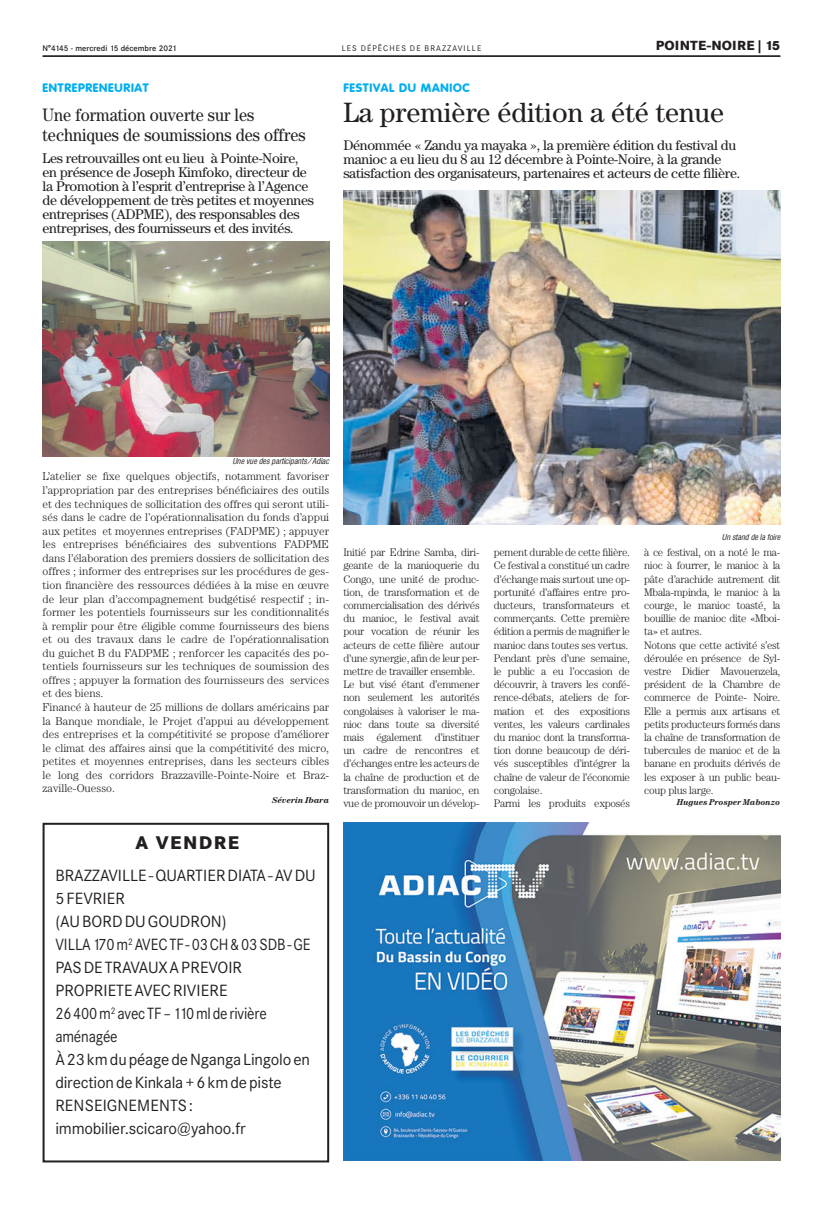
<style>
.page{position:relative;width:823px;height:1205px;background:#fff}
.page>*{position:absolute;margin:0;border:0;box-sizing:border-box;transform-origin:0 0}
.t1{font:28px "Century";color:#231f20}
.t2{font:18px/20px "Century";color:#231f20;scale:.9 1}
.t3{font:800 18px "Corporate SBQ";letter-spacing:.08em;color:#231f20}
.t4{font:16px/23px "Corporate SBQ";letter-spacing:-.01em;color:#231f20}
.t5{font:14px/14px "Century";letter-spacing:-.02em;color:#231f20}
.t6{font:800 13px "Corporate SBQ";letter-spacing:.01em;color:#231f20}
.t7{font:800 12px "Corporate Rounded";letter-spacing:.06em;color:#00aeef}
.t8{font:300 11.3px/13.6px "Century";color:#231f20}
.t9{font:300 11px/13.2px "Century";letter-spacing:-.025em;color:#231f20}
.t10{font:italic 700 8.5px "Century";color:#231f20}
.t11{font:italic 8px "Corporate Condensed";color:#231f20}
.t12{font:500 8px "Corporate SBQ";color:#231f20}
.t13{font:8px "Corporate SBQ";letter-spacing:.135em;color:#231f20}
</style>
<div class="page">
<hr style="left:43px;top:56px;width:737px;height:1px;background:#231f20">
<img style="left:43px;top:241px;width:286px;height:215px">
<img style="left:343px;top:190px;width:437px;height:335px">
<div style="left:43px;top:823px;width:286px;height:339px;border:2px solid #231f20"></div>
<img style="left:343px;top:823px;width:437px;height:338px">
<p class="t12" style="left:43px;top:43px;width:136px">N°4145 - mercredi 15 décembre 2021</p>
<p class="t13" style="left:341px;top:43px;width:141px">LES DÉPÊCHES DE BRAZZAVILLE</p>
<p class="t6" style="left:655px;top:37px;width:126px">POINTE-NOIRE | 15</p>
<p class="t7" style="left:43px;top:81px;width:108px">ENTREPRENEURIAT</p>
<h2 class="t2" style="left:43px;top:104px;width:294px">Une formation ouverte sur les techniques de soumissions des offres</h2>
<p class="t5" style="left:43px;top:151px;width:273px">Les retrouvailles ont eu lieu à Pointe-Noire, en présence de Joseph Kimfoko, directeur de la Promotion à l’esprit d’entreprise à l’Agence de développement de très petites et moyennes entreprises (ADPME), des responsables des entreprises, des fournisseurs et des invités.</p>
<p class="t7" style="left:343px;top:81px;width:128px">FESTIVAL DU MANIOC</p>
<h1 class="t1" style="left:343px;top:96px;width:382px">La première édition a été tenue</h1>
<p class="t5" style="left:343px;top:138px;width:398px">Dénommée « Zandu ya mayaka », la première édition du festival du manioc a eu lieu du 8 au 12 décembre à Pointe-Noire, à la grande satisfaction des organisateurs, partenaires et acteurs de cette filière.</p>
<p class="t11" style="left:232px;top:456px;width:98px">Une vue des participants / Adiac</p>
<p class="t8" style="left:43px;top:470px;width:288px">L’atelier se fixe quelques objectifs, notamment favoriser l’appropriation par des entreprises bénéficiaires des outils et des techniques de sollicitation des offres qui seront utili&shy;sés dans le cadre de l’opérationnalisation du fonds d’appui aux petites et moyennes entreprises (FADPME) ; appuyer les entreprises bénéficiaires des subventions FADPME dans l’élaboration des premiers dossiers de sollicitation des offres ; informer des entreprises sur les procédures de ges&shy;tion financière des ressources dédiées à la mise en œuvre de leur plan d’accompagnement budgétisé respectif ; in&shy;former les potentiels fournisseurs sur les conditionnalités à remplir pour être éligible comme fournisseurs des biens et ou des travaux dans le cadre de l’opérationnalisation du guichet B du FADPME ; renforcer les capacités des po&shy;tentiels fournisseurs sur les techniques de soumission des offres ; appuyer la formation des fournisseurs des services et des biens.<br>Financé à hauteur de 25 millions de dollars américains par la Banque mondiale, le Projet d’appui au développement des entreprises et la compétitivité se propose d’améliorer le climat des affaires ainsi que la compétitivité des micro, petites et moyennes entreprises, dans les secteurs cibles le long des corridors Brazzaville-Pointe-Noire et Braz&shy;zaville-Ouesso.</p>
<p class="t10" style="left:272px;top:795px;width:59px">Séverin Ibara</p>
<h2 class="t3" style="left:135px;top:831px;width:105px">A VENDRE</h2>
<p class="t4" style="left:55px;top:864px;width:262px">BRAZZAVILLE - QUARTIER DIATA - AV DU<br>5 FEVRIER<br>(AU BORD DU GOUDRON)<br>VILLA 170 m<sup>2</sup> AVEC TF - 03 CH &amp; 03 SDB - GE<br>PAS DE TRAVAUX A PREVOIR<br>PROPRIETE AVEC RIVIERE<br>26 400 m<sup>2</sup> avec TF – 110 ml de rivière aménagée<br>À 23 km du péage de Nganga Lingolo en direction de Kinkala + 6 km de piste<br>RENSEIGNEMENTS : immobilier.scicaro@yahoo.fr</p>
<p class="t11" style="left:721px;top:532px;width:60px">Un stand de la foire</p>
<p class="t9" style="left:343px;top:546px;width:138px">Initié par Edrine Samba, diri&shy;geante de la manioquerie du<br>Congo, une unité de produc&shy;tion, de transformation et de commercialisation des dérivés du manioc, le festival avait pour vocation de réunir les acteurs de cette filière autour d’une synergie, afin de leur per&shy;mettre de travailler ensemble.<br>Le but visé étant d’emmener non seulement les autorités congolaises à valoriser le ma&shy;nioc dans toute sa diversité mais également d’instituer un cadre de rencontres et d’échanges entre les acteurs de la chaîne de production et de transformation du manioc, en vue de promouvoir un dévelop-</p>
<p class="t9" style="left:493px;top:546px;width:138px">pement durable de cette filière.<br>Ce festival a constitué un cadre d’échange mais surtout une op&shy;portunité d’affaires entre pro&shy;ducteurs, transformateurs et commerçants. Cette première édition a permis de magnifier le manioc dans toutes ses vertus.<br>Pendant près d’une semaine, le public a eu l’occasion de découvrir, à travers les confé&shy;rence-débats, ateliers de for&shy;mation et des expositions ventes, les valeurs cardinales du manioc dont la transforma&shy;tion donne beaucoup de déri&shy;vés susceptibles d’intégrer la chaîne de valeur de l’économie congolaise.<br>Parmi les produits exposés</p>
<p class="t9" style="left:643px;top:546px;width:138px">à ce festival, on a noté le ma&shy;nioc à fourrer, le manioc à la pâte d’arachide autrement dit<br>Mbala-mpinda, le manioc à la courge, le manioc toasté, la bouillie de manioc dite «Mboi&shy;ta» et autres.<br>Notons que cette activité s’est déroulée en présence de Syl&shy;vestre Didier Mavouenzela, président de la Chambre de commerce de Pointe- Noire.<br>Elle a permis aux artisans et petits producteurs formés dans la chaîne de transformation de tubercules de manioc et de la banane en produits dérivés de les exposer à un public beau&shy;coup plus large.</p>
<p class="t10" style="left:676px;top:797px;width:105px">Hugues Prosper Mabonzo</p>
</div>
